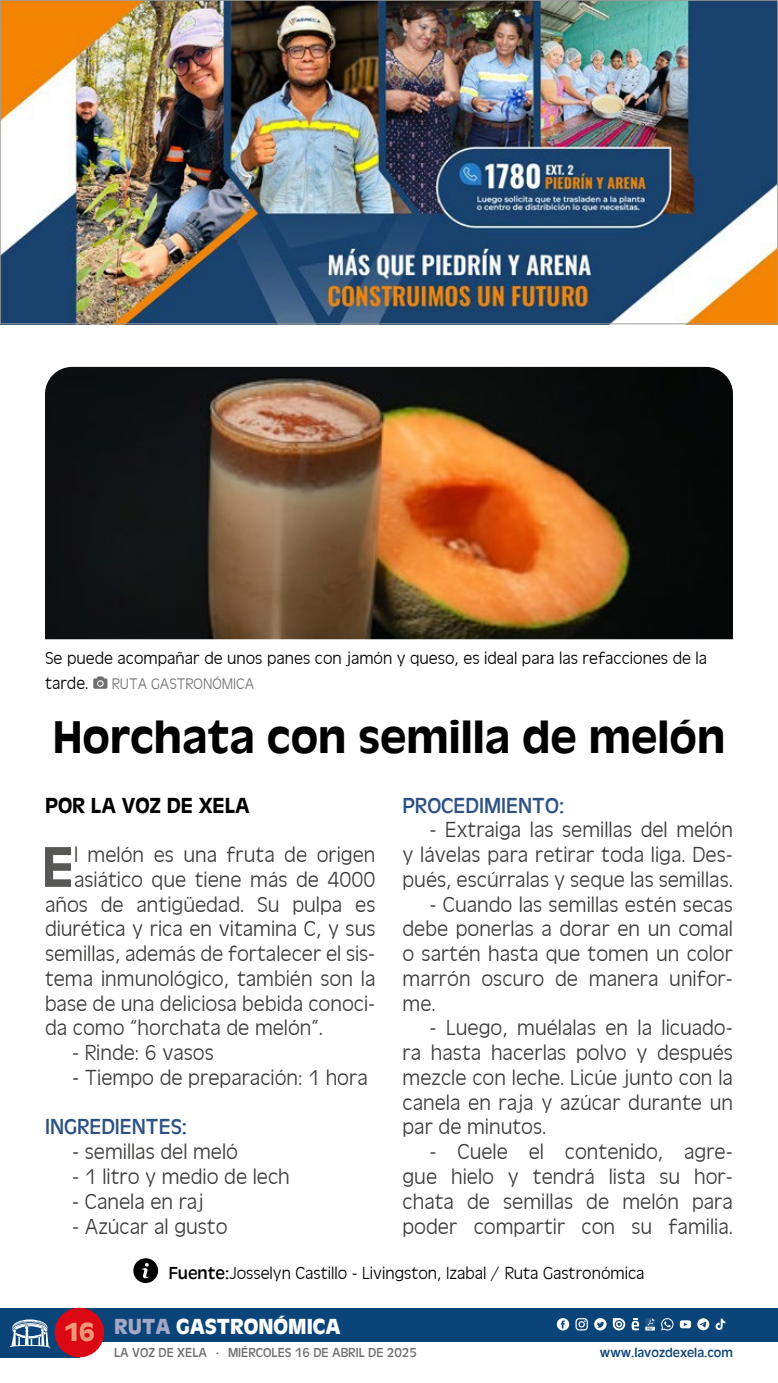
<style>
.page{position:relative;width:778px;height:1383px;background:#fff}
.page>*{position:absolute;margin:0;border:0;box-sizing:border-box;transform-origin:0 0}
.t1{font:500 59.62px "Antique Oli";color:#575756}
.t2{font:500 47.25px "Antique Oli";color:#000}
.t3{font:300 22.5px/24.8px "Antique Oli";color:#3c3c3b;text-align:justify}
.t4{font:22.5px "Antique Oli";color:#2d5184}
.t5{font:700 22.5px "Antique Oli";color:#fff}
.t6{font:500 22.5px "Antique Oli";color:#000}
.t7{font:300 18px/24.8px "Antique Oli";color:#000}
.t8{font:300 15.75px "Antique Oli";color:#706f6f}
.t9{font:13.5px "Antique Oli";color:#706f6f}
.t10{font:13.5px "Antique Oli";color:#0a4479}
.s1{font-weight:400}
.s2{font-size:27px;color:#f0977a}
.s3{color:#a2a8c5}
</style>
<div class="page">
<div style="left:67px;top:1307px;width:711px;height:34px;background:#0a4479"></div>
<svg style="left:556px;top:1318px;width:13px;height:12px"></svg>
<svg style="left:594px;top:1318px;width:12px;height:12px"></svg>
<svg style="left:613px;top:1318px;width:12px;height:12px"></svg>
<svg style="left:661px;top:1318px;width:12px;height:12px"></svg>
<svg style="left:645px;top:1318px;width:10px;height:12px"></svg>
<svg style="left:575px;top:1318px;width:13px;height:12px"></svg>
<svg style="left:631px;top:1318px;width:8px;height:13px"></svg>
<svg style="left:679px;top:1320px;width:12px;height:8px"></svg>
<svg style="left:697px;top:1318px;width:28px;height:12px"></svg>
<div style="left:0;top:1307px;width:79px;height:50px;background:#0a4479"></div>
<div style="left:55px;top:1307px;width:49px;height:50px;background:#dc0814;border-radius:50%"></div>
<svg style="left:10px;top:1319px;width:40px;height:28px"></svg>
<img style="left:45px;top:367px;width:688px;height:272px">
<svg style="left:93px;top:676px;width:14px;height:12px"></svg>
<svg style="left:133px;top:1258px;width:25px;height:24px"></svg>
<img style="left:2px;top:2px;width:774px;height:320px">
<p class="t7" style="left:45px;top:646px;width:663px">Se puede acompañar de unos panes con jamón y queso, es ideal para las refacciones de la tarde.</p>
<p class="t8" style="left:112px;top:675px;width:144px">RUTA GASTRONÓMICA</p>
<h2 class="t2" style="left:53px;top:711px;width:674px">Horchata con semilla de melón</h2>
<p class="t6" style="left:45px;top:792px;width:206px">POR LA VOZ DE XELA</p>
<p class="t4" style="left:402px;top:792px;width:163px">PROCEDIMIENTO:</p>
<p class="t3" style="left:402px;top:818px;width:332px;text-indent:27px">- Extraiga las semillas del melón y lávelas para retirar toda liga. Des&shy;pués, escúrralas y seque las semillas.</p>
<p class="t3" style="left:402px;top:892px;width:332px;text-indent:27px">- Cuando las semillas estén secas debe ponerlas a dorar en un comal o sartén hasta que tomen un color marrón oscuro de manera unifor&shy;me.</p>
<p class="t3" style="left:402px;top:1016px;width:332px;text-indent:27px">- Luego, muélalas en la licuado&shy;ra hasta hacerlas polvo y después mezcle con leche. Licúe junto con la canela en raja y azúcar durante un par de minutos.</p>
<p class="t3" style="left:402px;top:1140px;width:332px;text-indent:27px">- Cuele el contenido, agre&shy;gue hielo y tendrá lista su hor&shy;chata de semillas de melón para poder compartir con su familia.</p>
<p class="t7" style="left:169px;top:1260px;width:477px"><span class="s1">Fuente:</span>Josselyn Castillo - Livingston, Izabal / Ruta Gastronómica</p>
<h1 class="t1" style="left:42px;top:833px;width:34px">E</h1>
<p class="t3" style="left:74px;top:843px;width:303px">l melón es una fruta de origen</p>
<p class="t3" style="left:74px;top:867px;width:303px">asiático que tiene más de 4000</p>
<p class="t3" style="left:45px;top:892px;width:332px">años de antigüedad. Su pulpa es</p>
<p class="t3" style="left:45px;top:917px;width:332px">diurética y rica en vitamina C, y sus</p>
<p class="t3" style="left:45px;top:942px;width:332px">semillas, además de fortalecer el sis-</p>
<p class="t3" style="left:45px;top:966px;width:332px">tema inmunológico, también son la</p>
<p class="t3" style="left:45px;top:991px;width:332px">base de una deliciosa bebida conoci-</p>
<p class="t3" style="left:45px;top:1016px;width:280px">da como “horchata de melón”.</p>
<p class="t3" style="left:72px;top:1041px;width:143px">- Rinde: 6 vasos</p>
<p class="t3" style="left:72px;top:1065px;width:297px">- Tiempo de preparación: 1 hora</p>
<p class="t4" style="left:45px;top:1114px;width:144px">INGREDIENTES:</p>
<p class="t3" style="left:72px;top:1140px;width:168px">- semillas del meló</p>
<p class="t3" style="left:72px;top:1164px;width:219px">- 1 litro y medio de lech</p>
<p class="t3" style="left:72px;top:1189px;width:133px">- Canela en raj</p>
<p class="t3" style="left:72px;top:1214px;width:157px">- Azúcar al gusto</p>
<p class="t5" style="left:64px;top:1313px;width:278px"><span class="s2">16</span> <span class="s3">RUTA</span> GASTRONÓMICA</p>
<p class="t9" style="left:114px;top:1345px;width:304px">LA VOZ DE XELA · MIÉRCOLES 16 DE ABRIL DE 2025</p>
<p class="t10" style="left:600px;top:1345px;width:135px">www.lavozdexela.com</p>
</div>
